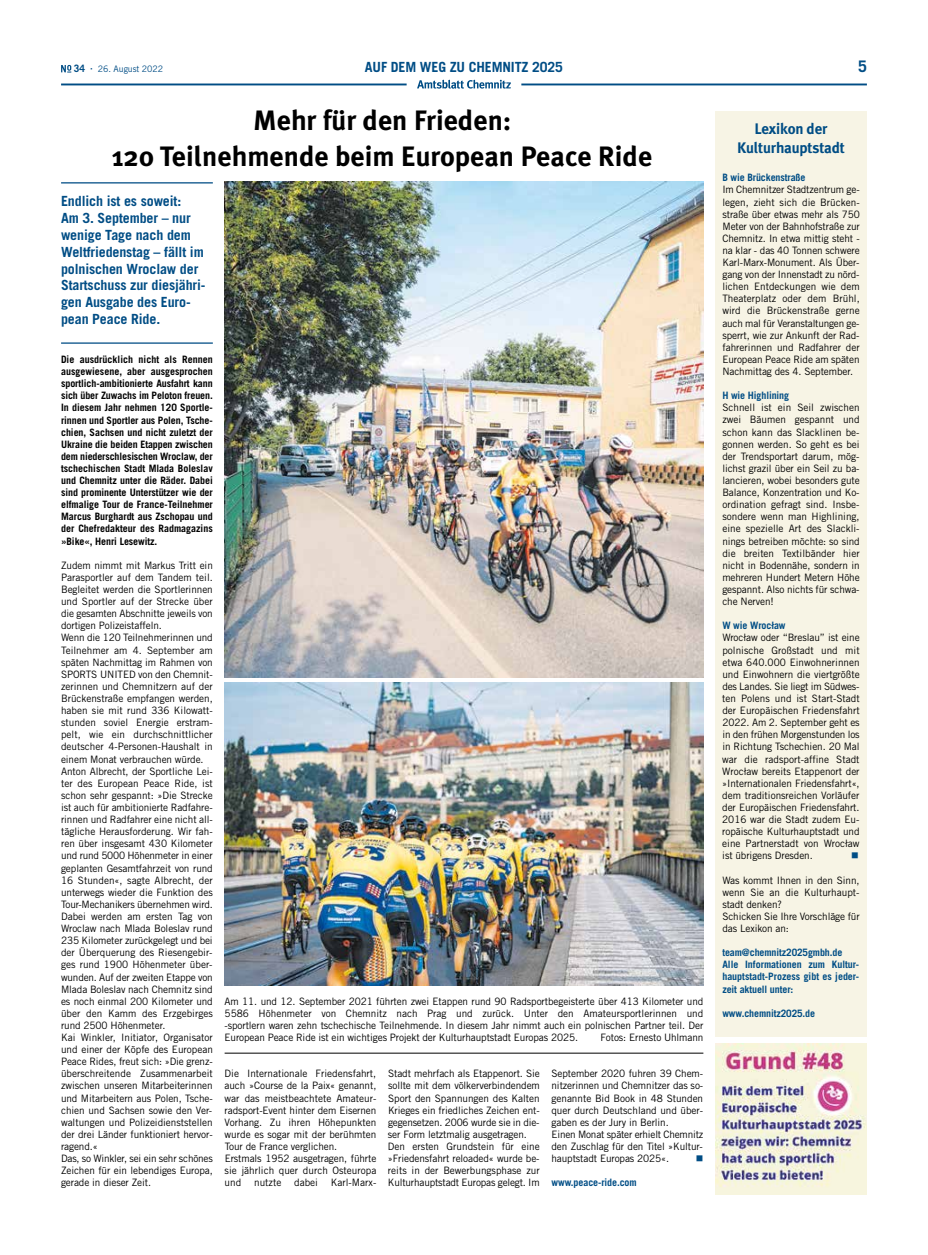
<style>
.page{position:relative;width:928px;height:1255px;background:#fff}
.page>*{position:absolute;margin:0;border:0;box-sizing:border-box;transform-origin:0 0}
.t1{font:700 28px/35.6px "Meta Plus";color:#000;text-align:center}
.t2{font:700 15.88px "Trade Gothic LT Std";color:#004d85}
.t3{font:700 15.25px/18.4px "Meta Plus";letter-spacing:-.01em;color:#004d85;text-align:center}
.t4{font:700 14px/16.9px "Trade Gothic LT Std";letter-spacing:-.01em;color:#004d85}
.t5{font:10.25px/12.1px "Trade Gothic LT Std";letter-spacing:-.01em;color:#000}
.t6{font:700 10.25px/12.1px "Trade Gothic LT Std";letter-spacing:-.005em;color:#000;text-align:justify}
.t7{font:700 10.25px/12.1px "Trade Gothic LT Std";letter-spacing:-.01em;color:#004d85}
.t8{font:10.25px "Wingdings";color:#004d85}
.t9{font:8.88px "Trade Gothic LT Std";letter-spacing:-.01em;color:#004d85}
</style>
<div class="page">
<hr style="left:61px;top:83px;width:345px;height:2px;background:#004d85">
<hr style="left:521px;top:83px;width:345px;height:2px;background:#004d85">
<svg style="left:61px;top:65px;width:10px;height:8px"></svg>
<svg style="left:417px;top:80px;width:94px;height:9px"></svg>
<img style="left:715px;top:1043px;width:151px;height:151px">
<hr style="left:61px;top:182px;width:152px;height:1px;background:#004d85">
<hr style="left:61px;top:342px;width:152px;height:2px;background:#004d85">
<img style="left:224px;top:182px;width:479px;height:496px">
<div style="left:715px;top:111px;width:151px;height:925px;background:#f7f4e5"></div>
<img style="left:224px;top:682px;width:479px;height:303px">
<hr style="left:224px;top:1052px;width:479px;height:1px;background:#000">
<p class="t7" style="left:74px;top:62px;width:13px">34</p>
<p class="t9" style="left:98px;top:64px;width:67px">26. August 2022</p>
<h3 class="t4" style="left:365px;top:59px;width:199px">AUF DEM WEG ZU CHEMNITZ 2025</h3>
<h2 class="t2" style="left:857px;top:57px;width:10px">5</h2>
<h1 class="t1" style="left:112px;top:103px;width:541px">Mehr für den Frieden:<br>120 Teilnehmende beim European Peace Ride</h1>
<h3 class="t4" style="left:61px;top:193px;width:146px">Endlich ist es soweit:<br>Am 3. September – nur wenige Tage nach dem<br>Weltfriedenstag – fällt im polnischen Wroclaw der<br>Startschuss zur diesjähri&shy;gen Ausgabe des Euro&shy;pean Peace Ride.</h3>
<p class="t6" style="left:61px;top:353px;width:153px">Die ausdrücklich nicht als Rennen ausgewiesene, aber ausgesprochen sportlich-ambitionierte Ausfahrt kann sich über Zuwachs im Peloton freuen.<br>In diesem Jahr nehmen 120 Sportle&shy;rinnen und Sportler aus Polen, Tsche&shy;chien, Sachsen und nicht zuletzt der Ukraine die beiden Etappen zwischen dem niederschlesischen Wroclaw, der tschechischen Stadt Mlada Boleslav und Chemnitz unter die Räder. Dabei sind prominente Unterstützer wie der elfmalige Tour de France-Teilnehmer Marcus Burghardt aus Zschopau und der Chefredakteur des Radmagazins »Bike«, Henri Lesewitz.</p>
<p class="t5" style="left:61px;top:559px;width:153px">Zudem nimmt mit Markus Tritt ein<br>Parasportler auf dem Tandem teil.<br>Begleitet werden die Sportlerinnen und Sportler auf der Strecke über die gesamten Abschnitte jeweils von dortigen Polizeistaffeln.<br>Wenn die 120 Teilnehmerinnen und<br>Teilnehmer am 4. September am späten Nachmittag im Rahmen von<br>SPORTS UNITED von den Chemnit&shy;zerinnen und Chemnitzern auf der<br>Brückenstraße empfangen werden, haben sie mit rund 336 Kilowatt&shy;stunden soviel Energie erstram&shy;pelt, wie ein durchschnittlicher deutscher 4-Personen-Haushalt in einem Monat verbrauchen würde.<br>Anton Albrecht, der Sportliche Lei&shy;ter des European Peace Ride, ist schon sehr gespannt: »Die Strecke ist auch für ambitionierte Radfahre&shy;rinnen und Radfahrer eine nicht all&shy;tägliche Herausforderung. Wir fah&shy;ren über insgesamt 430 Kilometer und rund 5000 Höhenmeter in einer geplanten Gesamtfahrzeit von rund<br>16 Stunden«, sagte Albrecht, der unterwegs wieder die Funktion des<br>Tour-Mechanikers übernehmen wird.<br>Dabei werden am ersten Tag von<br>Wroclaw nach Mlada Boleslav rund<br>235 Kilometer zurückgelegt und bei der Überquerung des Riesengebir&shy;ges rund 1900 Höhenmeter über&shy;wunden. Auf der zweiten Etappe von<br>Mlada Boleslav nach Chemnitz sind es noch einmal 200 Kilometer und über den Kamm des Erzgebirges rund 2500 Höhenmeter.<br>Kai Winkler, Initiator, Organisator und einer der Köpfe des European<br>Peace Rides, freut sich: »Die grenz&shy;überschreitende Zusammenarbeit zwischen unseren Mitarbeiterinnen und Mitarbeitern aus Polen, Tsche&shy;chien und Sachsen sowie den Ver&shy;waltungen und Polizeidienststellen der drei Länder funktioniert hervor&shy;ragend.«<br>Das, so Winkler, sei ein sehr schönes<br>Zeichen für ein lebendiges Europa, gerade in dieser Zeit.</p>
<p class="t5" style="left:224px;top:994px;width:480px;text-align:justify">Am 11. und 12. September 2021 führten zwei Etappen rund 90 Radsportbegeisterte über 413 Kilometer und 5586 Höhenmeter von Chemnitz nach Prag und zurück. Unter den Amateursportlerinnen und -sportlern waren zehn tschechische Teilnehmende. In diesem Jahr nimmt auch ein polnischen Partner teil. Der European Peace Ride ist ein wichtiges Projekt der Kulturhauptstadt Europas 2025.</p>
<p class="t5" style="left:600px;top:1031px;width:104px">Fotos: Ernesto Uhlmann</p>
<p class="t5" style="left:224px;top:1067px;width:153px">Die Internationale Friedensfahrt, auch »Course de la Paix« genannt, war das meistbeachtete Amateur&shy;radsport-Event hinter dem Eisernen<br>Vorhang. Zu ihren Höhepunkten wurde es sogar mit der berühmten<br>Tour de France verglichen.<br>Erstmals 1952 ausgetragen, führte sie jährlich quer durch Osteuropa und</p>
<p class="t5" style="left:254px;top:1176px;width:29px">nutzte</p>
<p class="t5" style="left:294px;top:1176px;width:25px">dabei</p>
<p class="t5" style="left:331px;top:1176px;width:47px">Karl-Marx-</p>
<p class="t5" style="left:388px;top:1067px;width:153px">Stadt mehrfach als Etappenort. Sie sollte mit dem völkerverbindendem Sport den Spannungen des Kalten Krieges ein friedliches Zeichen ent&shy;gegensetzen. 2006 wurde sie in die&shy;ser Form letztmalig ausgetragen.<br>Den ersten Grundstein für eine »Friedensfahrt reloaded« wurde be&shy;reits in der Bewerbungsphase zur Kulturhauptstadt Europas gelegt. Im</p>
<p class="t5" style="left:551px;top:1067px;width:153px">September 2020 fuhren 39 Chem&shy;nitzerinnen und Chemnitzer das so&shy;genannte Bid Book in 48 Stunden quer durch Deutschland und über&shy;gaben es der Jury in Berlin.<br>Einen Monat später erhielt Chemnitz den Zuschlag für den Titel »Kultur&shy;hauptstadt Europas 2025«.</p>
<p class="t8" style="left:695px;top:1152px;width:9px">■</p>
<p class="t7" style="left:551px;top:1176px;width:87px">www.peace-ride.com</p>
<h3 class="t3" style="left:737px;top:120px;width:109px">Lexikon der<br>Kulturhauptstadt</h3>
<p class="t7" style="left:722px;top:171px;width:85px">B wie Brückenstraße</p>
<p class="t5" style="left:722px;top:184px;width:139px;text-align:justify">Im Chemnitzer Stadtzentrum ge&shy;legen, zieht sich die Brücken&shy;straße über etwas mehr als 750<br>Meter von der Bahnhofstraße zur Chemnitz. In etwa mittig steht - na klar - das 40 Tonnen schwere Karl-Marx-Monument. Als Über&shy;gang von der Innenstadt zu nörd&shy;lichen Entdeckungen wie dem Theaterplatz oder dem Brühl, wird die Brückenstraße gerne auch mal für Veranstaltungen ge&shy;sperrt, wie zur Ankunft der Rad&shy;fahrerinnen und Radfahrer der European Peace Ride am späten Nachmittag des 4. September.</p>
<p class="t7" style="left:722px;top:389px;width:68px">H wie Highlining</p>
<p class="t5" style="left:722px;top:401px;width:139px;text-align:justify">Schnell ist ein Seil zwischen zwei Bäumen gespannt und schon kann das Slacklinen be&shy;gonnen werden. So geht es bei der Trendsportart darum, mög&shy;lichst grazil über ein Seil zu ba&shy;lancieren, wobei besonders gute Balance, Konzentration und Ko&shy;ordination gefragt sind. Insbe&shy;sondere wenn man Highlining, eine spezielle Art des Slackli&shy;nings betreiben möchte: so sind die breiten Textilbänder hier nicht in Bodennähe, sondern in mehreren Hundert Metern Höhe gespannt. Also nichts für schwa&shy;che Nerven!</p>
<p class="t7" style="left:722px;top:619px;width:65px">W wie Wrocław</p>
<p class="t5" style="left:722px;top:631px;width:139px;text-align:justify">Wrocław oder “Breslau” ist eine polnische Großstadt und mit etwa 640.000 Einwohnerinnen und Einwohnern die viertgrößte des Landes. Sie liegt im Südwes&shy;ten Polens und ist Start-Stadt der Europäischen Friedensfahrt 2022. Am 2. September geht es in den frühen Morgenstunden los in Richtung Tschechien. 20 Mal war die radsport-affine Stadt Wrocław bereits Etappenort der »Internationalen Friedensfahrt«, dem traditionsreichen Vorläufer der Europäischen Friedensfahrt.<br>2016 war die Stadt zudem Eu&shy;ropäische Kulturhauptstadt und eine Partnerstadt von Wrocław ist übrigens Dresden.</p>
<p class="t8" style="left:850px;top:850px;width:9px">■</p>
<p class="t5" style="left:722px;top:873px;width:139px">Was kommt Ihnen in den Sinn, wenn Sie an die Kulturhaupt&shy;stadt denken?<br>Schicken Sie Ihre Vorschläge für das Lexikon an:</p>
<p class="t7" style="left:722px;top:946px;width:138px">team@chemnitz2025gmbh.de<br>Alle Informationen zum Kultur&shy;hauptstadt-Prozess gibt es jeder&shy;zeit aktuell unter:</p>
<p class="t7" style="left:722px;top:1006px;width:94px">www.chemnitz2025.de</p>
</div>
